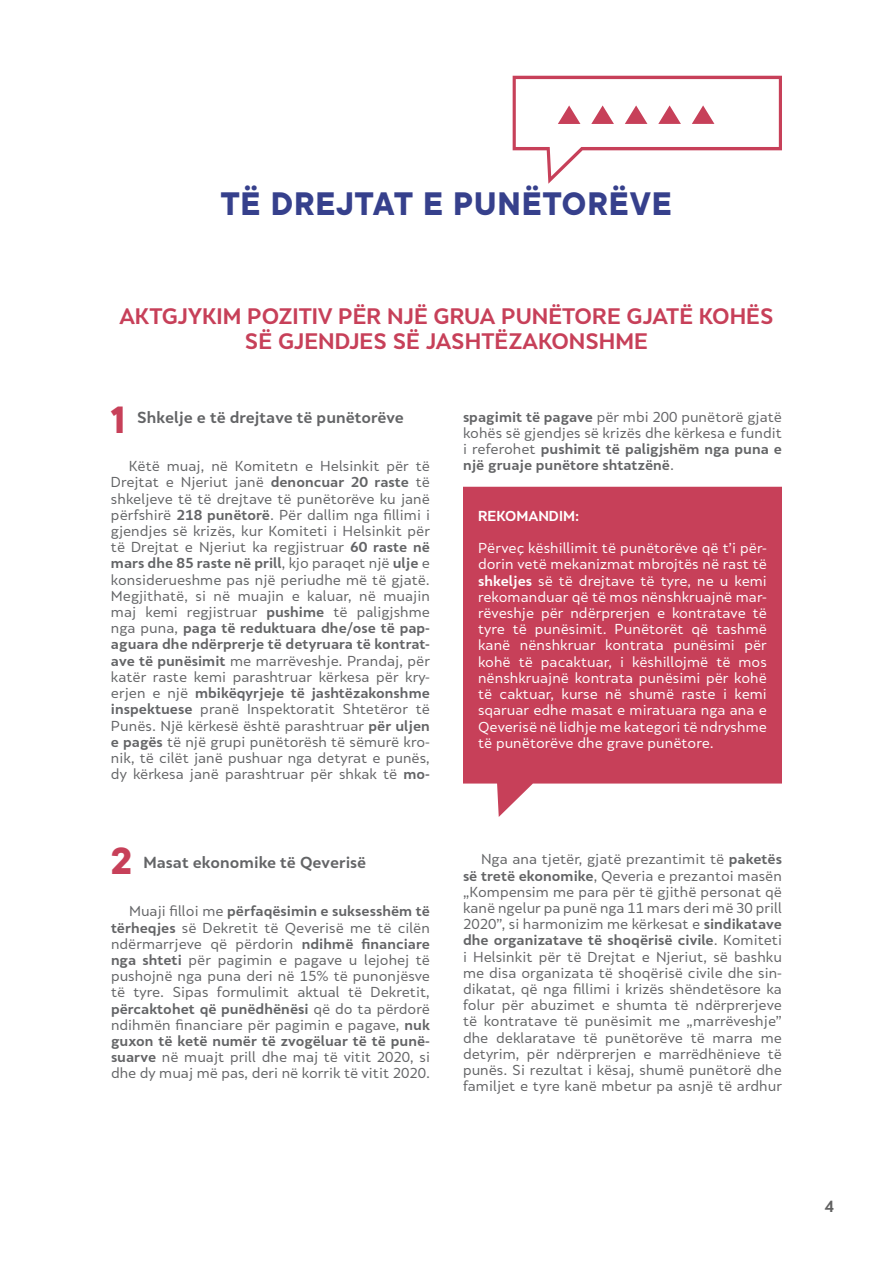
<style>
.page{position:relative;width:893px;height:1263px;background:#fff}
.page>*{position:absolute;margin:0;border:0;box-sizing:border-box;transform-origin:0 0}
.t1{font:700 42px "TT Commons";color:#c74059}
.t2{font:700 36px "TT Commons";letter-spacing:.025em;color:#36408c}
.t3{font:700 21px/25.2px "Skola Sans";color:#c74059;text-align:center}
.t4{font:700 15px "Skola Sans";color:#636466}
.t5{font:700 15px "Skola Sans";color:#616161}
.t6{font:13.5px/16.2px "Skola Sans";color:#636466;text-align:justify}
.t7{font:13.5px/16.2px "Skola Sans";color:#fff;text-align:justify}
.t8{font:700 13.5px "Skola Sans";color:#fff}
.s1{font-weight:700}
</style>
<div class="page">
<svg style="left:513px;top:76px;width:269px;height:108px"></svg>
<svg style="left:463px;top:487px;width:319px;height:330px;background:#cc5268"></svg>
<h2 class="t2" style="left:221px;top:184px;width:453px">TË DREJTAT E PUNËTORËVE</h2>
<h3 class="t3" style="left:119px;top:303px;width:656px">AKTGJYKIM POZITIV PËR NJË GRUA PUNËTORE GJATË KOHËS<br>SË GJENDJES SË JASHTËZAKONSHME</h3>
<h1 class="t1" style="left:111px;top:397px;width:16px">1</h1>
<p class="t4" style="left:137px;top:408px;width:268px">Shkelje e të drejtave të punëtorëve</p>
<p class="t6" style="left:111px;top:458px;width:321px;text-indent:18px">Këtë muaj, në Komitetn e Helsinkit për të Drejtat e Njeriut janë <span class="s1">denoncuar 20 raste</span> të shkeljeve të të drejtave të punëtorëve ku janë përfshirë <span class="s1">218 punëtorë</span>. Për dallim nga fillimi i gjendjes së krizës, kur Komiteti i Helsinkit për të Drejtat e Njeriut ka regjistruar <span class="s1">60 raste në mars dhe 85 raste në prill</span>, kjo paraqet një <span class="s1">ulje</span> e konsiderueshme pas një periudhe më të gjatë.<br>Megjithatë, si në muajin e kaluar, në muajin maj kemi regjistruar <span class="s1">pushime</span> të paligjshme nga puna, <span class="s1">paga të reduktuara dhe/ose të pap&shy;aguara dhe ndërprerje të detyruara të kontrat&shy;ave të punësimit</span> me marrëveshje. Prandaj, për katër raste kemi parashtruar kërkesa për kry&shy;erjen e një <span class="s1">mbikëqyrjeje të jashtëzakonshme inspektuese</span> pranë Inspektoratit Shtetëror të Punës. Një kërkesë është parashtruar <span class="s1">për uljen e pagës</span> të një grupi punëtorësh të sëmurë kro&shy;nik, të cilët janë pushuar nga detyrat e punës, dy kërkesa janë parashtruar për shkak të <span class="s1">mo-</span></p>
<p class="t6" style="left:463px;top:408px;width:320px"><span class="s1">spagimit të pagave</span> për mbi 200 punëtorë gjatë kohës së gjendjes së krizës dhe kërkesa e fundit i referohet <span class="s1">pushimit të paligjshëm nga puna e një gruaje punëtore shtatzënë</span>.</p>
<p class="t8" style="left:478px;top:507px;width:103px">REKOMANDIM:</p>
<p class="t7" style="left:478px;top:540px;width:290px">Përveç këshillimit të punëtorëve që t’i për&shy;dorin vetë mekanizmat mbrojtës në rast të <span class="s1">shkeljes</span> së të drejtave të tyre, ne u kemi rekomanduar që të mos nënshkruajnë mar&shy;rëveshje për ndërprerjen e kontratave të tyre të punësimit. Punëtorët që tashmë kanë nënshkruar kontrata punësimi për kohë të pacaktuar, i këshillojmë të mos nënshkruajnë kontrata punësimi për kohë të caktuar, kurse në shumë raste i kemi sqaruar edhe masat e miratuara nga ana e Qeverisë në lidhje me kategori të ndryshme të punëtorëve dhe grave punëtore.</p>
<h1 class="t1" style="left:111px;top:837px;width:23px">2</h1>
<p class="t4" style="left:144px;top:853px;width:224px">Masat ekonomike të Qeverisë</p>
<p class="t6" style="left:111px;top:903px;width:321px;text-indent:18px">Muaji filloi me <span class="s1">përfaqësimin e suksesshëm të tërheqjes</span> së Dekretit të Qeverisë me të cilën ndërmarrjeve që përdorin <span class="s1">ndihmë financiare nga shteti</span> për pagimin e pagave u lejohej të pushojnë nga puna deri në 15% të punonjësve të tyre. Sipas formulimit aktual të Dekretit, <span class="s1">përcaktohet që punëdhënësi</span> që do ta përdorë ndihmën financiare për pagimin e pagave, <span class="s1">nuk guxon të ketë numër të zvogëluar të të punë&shy;suarve</span> në muajt prill dhe maj të vitit 2020, si dhe dy muaj më pas, deri në korrik të vitit 2020.</p>
<p class="t6" style="left:463px;top:851px;width:321px;text-indent:18px">Nga ana tjetër, gjatë prezantimit të <span class="s1">paketës së tretë ekonomike</span>, Qeveria e prezantoi masën „Kompensim me para për të gjithë personat që kanë ngelur pa punë nga 11 mars deri më 30 prill 2020”, si harmonizim me kërkesat e <span class="s1">sindikatave dhe organizatave të shoqërisë civile</span>. Komiteti i Helsinkit për të Drejtat e Njeriut, së bashku me disa organizata të shoqërisë civile dhe sin&shy;dikatat, që nga fillimi i krizës shëndetësore ka folur për abuzimet e shumta të ndërprerjeve të kontratave të punësimit me „marrëveshje” dhe deklaratave të punëtorëve të marra me detyrim, për ndërprerjen e marrëdhënieve të punës. Si rezultat i kësaj, shumë punëtorë dhe familjet e tyre kanë mbetur pa asnjë të ardhur</p>
<p class="t5" style="left:824px;top:1197px;width:11px">4</p>
</div>
